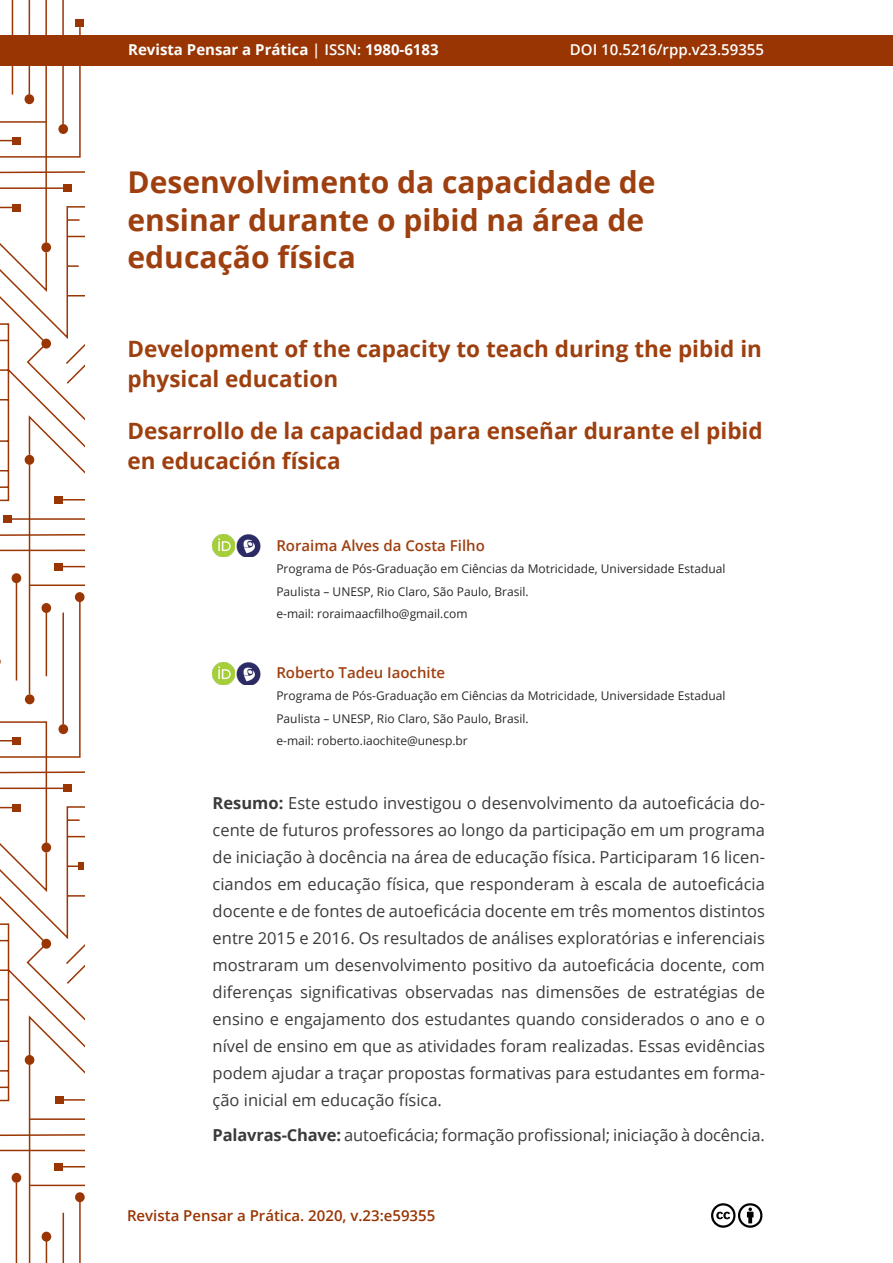
<style>
.page{position:relative;width:893px;height:1263px;background:#fff}
.page>*{position:absolute;margin:0;border:0;box-sizing:border-box;transform-origin:0 0}
.t1{font:700 30px/37.5px "Open Sans";color:#9e3f0f}
.t2{font:700 22.5px/30px "Open Sans";color:#9e3f0f}
.t3{font:16.5px/27px "Open Sans";letter-spacing:-.005em;color:#3c3b3b;text-align:justify}
.t4{font:600 15px "Open Sans";color:#9e3f0f}
.t5{font:600 15px "Open Sans";color:#983503}
.t6{font:700 15px "Open Sans";color:#fff}
.t7{font:600 15px "Open Sans";color:#fff}
.t8{font:12px/22.5px "Open Sans";color:#282827}
.s1{font-weight:600}
.s2{font-weight:700}
</style>
<div class="page">
<div style="left:0;top:35px;width:893px;height:30px;background:#983503"></div>
<hr style="left:12px;top:1px;width:1px;height:94px;background:#993603">
<hr style="left:29px;top:1px;width:1px;height:94px;background:#993603">
<hr style="left:45px;top:1px;width:2px;height:242px;background:#993603">
<hr style="left:62px;top:1px;width:2px;height:123px;background:#993603">
<svg style="left:0;top:26px;width:84px;height:94px"></svg>
<div style="left:76px;top:19px;width:8px;height:8px;background:#993603"></div>
<svg style="left:0;top:120px;width:84px;height:203px"></svg>
<svg style="left:0;top:323px;width:84px;height:398px"></svg>
<svg style="left:0;top:721px;width:84px;height:541px"></svg>
<div style="left:42px;top:1232px;width:9px;height:9px;background:#993603;border-radius:50%"></div>
<svg style="left:0;top:923px;width:84px;height:314px"></svg>
<div style="left:79px;top:862px;width:5px;height:8px;background:#993603"></div>
<svg style="left:711px;top:1203px;width:52px;height:25px"></svg>
<img style="left:213px;top:535px;width:20px;height:22px">
<img style="left:233px;top:535px;width:28px;height:22px">
<img style="left:213px;top:663px;width:20px;height:22px">
<img style="left:233px;top:663px;width:28px;height:22px">
<p class="t6" style="left:128px;top:39px;width:312px">Revista Pensar a Prática <span class="s1">| ISSN:</span> 1980-6183</p>
<p class="t7" style="left:570px;top:39px;width:196px">DOI 10.5216/rpp.v23.59355</p>
<h1 class="t1" style="left:128px;top:163px;width:530px">Desenvolvimento da capacidade de ensinar durante o pibid na área de educação física</h1>
<h2 class="t2" style="left:128px;top:333px;width:636px">Development of the capacity to teach during the pibid in physical education</h2>
<h2 class="t2" style="left:128px;top:415px;width:637px">Desarrollo de la capacidad para enseñar durante el pibid en educación física</h2>
<p class="t4" style="left:276px;top:535px;width:210px">Roraima Alves da Costa Filho</p>
<p class="t8" style="left:276px;top:557px;width:451px">Programa de Pós-Graduação em Ciências da Motricidade, Universidade Estadual<br>Paulista – UNESP, Rio Claro, São Paulo, Brasil.<br>e-mail: roraimaacfilho@gmail.com</p>
<p class="t4" style="left:276px;top:662px;width:170px">Roberto Tadeu Iaochite</p>
<p class="t8" style="left:276px;top:684px;width:451px">Programa de Pós-Graduação em Ciências da Motricidade, Universidade Estadual<br>Paulista – UNESP, Rio Claro, São Paulo, Brasil.<br>e-mail: roberto.iaochite@unesp.br</p>
<p class="t3" style="left:213px;top:789px;width:554px"><span class="s2">Resumo:</span> Este estudo investigou o desenvolvimento da autoeficácia do&shy;cente de futuros professores ao longo da participação em um programa de iniciação à docência na área de educação física. Participaram 16 licen&shy;ciandos em educação física, que responderam à escala de autoeficácia docente e de fontes de autoeficácia docente em três momentos distintos entre 2015 e 2016. Os resultados de análises exploratórias e inferenciais mostraram um desenvolvimento positivo da autoeficácia docente, com diferenças significativas observadas nas dimensões de estratégias de ensino e engajamento dos estudantes quando considerados o ano e o nível de ensino em que as atividades foram realizadas. Essas evidências podem ajudar a traçar propostas formativas para estudantes em forma&shy;ção inicial em educação física.</p>
<p class="t3" style="left:213px;top:1121px;width:554px"><span class="s2">Palavras-Chave:</span> autoeficácia; formação profissional; iniciação à docência.</p>
<p class="t5" style="left:127px;top:1205px;width:310px">Revista Pensar a Prática. 2020, v.23:e59355</p>
</div>
